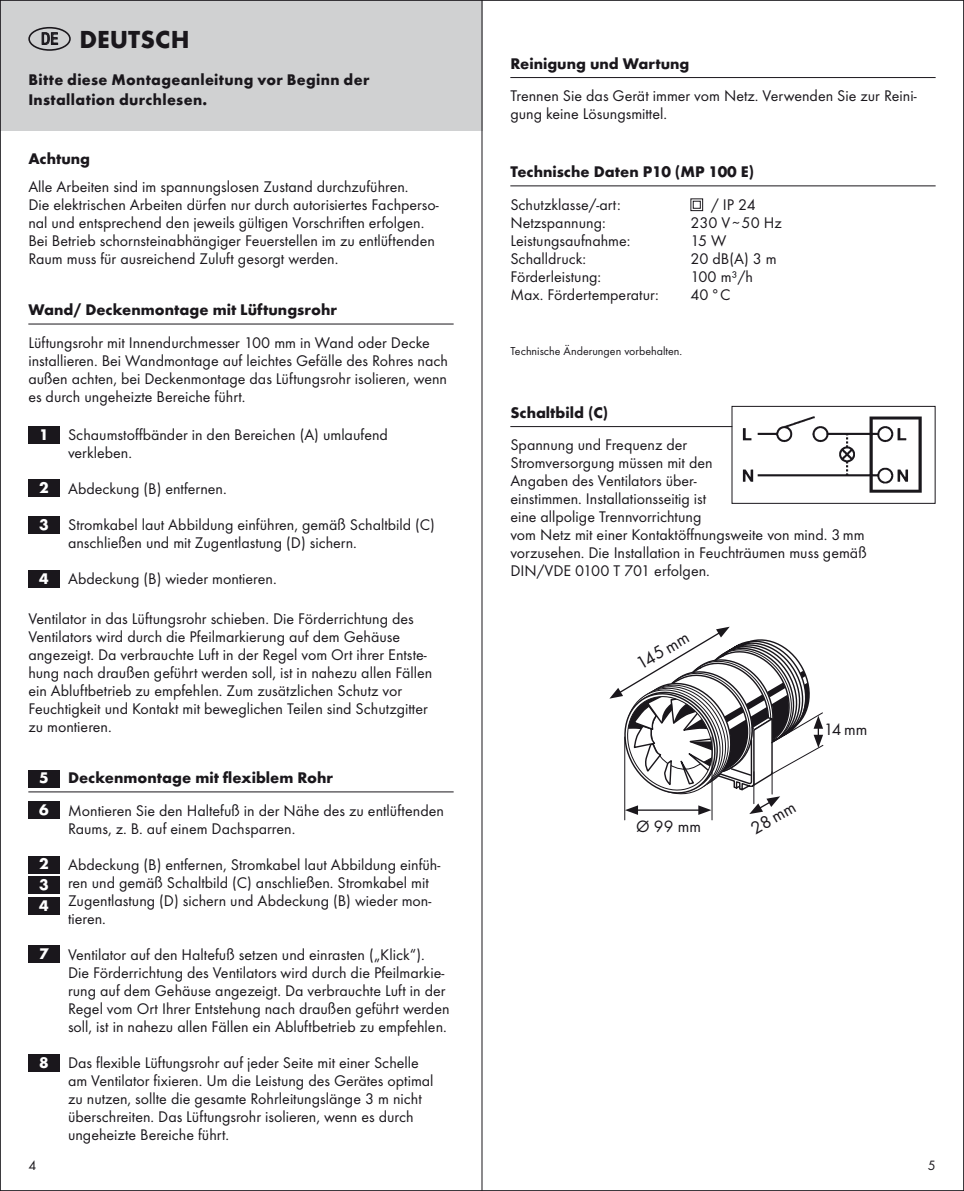
<style>
.page{position:relative;width:964px;height:1191px;background:#fff}
.page>*{position:absolute;margin:0;border:0;box-sizing:border-box;transform-origin:0 0}
.t1{font:700 25.6px "Futura TOT";color:#1a171c}
.t2{font:18.4px "Futura TOT Boo";color:#1a171c}
.t3{font:17px "Futura TOT Boo";letter-spacing:.01em;color:#1a171c}
.t4{font:16px/18px "Futura TOT Boo";color:#1a171c}
.t5{font:700 16px "Futura TOT";color:#1a171c}
.t6{font:700 16px/20px "Futura TOT";letter-spacing:.025em;color:#1a171c}
.t7{font:700 16px "Futura TOT";color:#fff}
.t8{font:14px "Futura TOT Boo";color:#1a171c}
.t9{font:12px "Futura TOT Boo";color:#1a171c}
.s1{font-family:"Helvetica Neue";font-weight:400;font-stretch:condensed;font-size:16.4px}
.s2{font-family:"Futura TOT";font-weight:700;color:#fff}
</style>
<div class="page">
<hr style="left:510px;top:426px;width:222px;height:1px;background:#1a171c">
<img style="left:742px;top:416px;width:180px;height:77px">
<div style="left:731px;top:406px;width:204px;height:98px;border:1px solid #1a171c"></div>
<div style="left:690px;top:198px;width:13px;height:13px;border:1px solid #1a171c"></div>
<div style="left:693px;top:201px;width:8px;height:8px;border:1px solid #1a171c"></div>
<hr style="left:510px;top:185px;width:425px;height:1px;background:#1a171c">
<div style="left:28px;top:897px;width:32px;height:17px;background:#1a171c"></div>
<div style="left:28px;top:876px;width:32px;height:17px;background:#1a171c"></div>
<div style="left:28px;top:856px;width:32px;height:17px;background:#1a171c"></div>
<div style="left:28px;top:801px;width:32px;height:18px;background:#1a171c"></div>
<div style="left:28px;top:770px;width:32px;height:17px;background:#1a171c"></div>
<div style="left:28px;top:945px;width:32px;height:18px;background:#1a171c"></div>
<div style="left:28px;top:1054px;width:32px;height:17px;background:#1a171c"></div>
<hr style="left:28px;top:791px;width:426px;height:1px;background:#1a171c">
<hr style="left:510px;top:77px;width:425px;height:1px;background:#1a171c">
<hr style="left:28px;top:323px;width:426px;height:1px;background:#1a171c">
<div style="left:28px;top:570px;width:32px;height:18px;background:#1a171c"></div>
<div style="left:28px;top:516px;width:32px;height:18px;background:#1a171c"></div>
<div style="left:28px;top:479px;width:32px;height:17px;background:#1a171c"></div>
<div style="left:28px;top:426px;width:32px;height:17px;background:#1a171c"></div>
<hr style="left:712px;top:737px;width:1px;height:83px;background:#1a171c">
<hr style="left:624px;top:737px;width:1px;height:83px;background:#1a171c">
<svg style="left:609px;top:626px;width:215px;height:189px"></svg>
<div style="left:0;top:0;width:482px;height:130px;background:#d0d1d2"></div>
<div style="left:28px;top:27px;width:43px;height:24px;border:2px solid #1a171c;border-radius:50%"></div>
<svg style="left:42px;top:32px;width:16px;height:13px"></svg>
<hr style="left:482px;top:0;width:1px;height:1191px;background:#1a171c">
<h1 class="t1" style="left:41px;top:23px;width:150px"><span class="s1">DE</span> DEUTSCH</h1>
<p class="t6" style="left:28px;top:70px;width:343px">Bitte diese Montageanleitung vor Beginn der<br>Installation durchlesen.</p>
<p class="t5" style="left:28px;top:149px;width:63px">Achtung</p>
<p class="t4" style="left:28px;top:178px;width:412px">Alle Arbeiten sind im spannungslosen Zustand durchzuführen.<br>Die elektrischen Arbeiten dürfen nur durch autorisiertes Fachperso&shy;nal und entsprechend den jeweils gültigen Vorschriften erfolgen.<br>Bei Betrieb schornsteinabhängiger Feuerstellen im zu entlüftenden Raum muss für ausreichend Zuluft gesorgt werden.</p>
<p class="t5" style="left:28px;top:300px;width:310px">Wand/ Deckenmontage mit Lüftungsrohr</p>
<p class="t4" style="left:28px;top:333px;width:421px">Lüftungsrohr mit Innendurchmesser 100 mm in Wand oder Decke installieren. Bei Wandmontage auf leichtes Gefälle des Rohres nach außen achten, bei Deckenmontage das Lüftungsrohr isolieren, wenn es durch ungeheizte Bereiche führt.</p>
<p class="t4" style="left:68px;top:425px;width:321px;text-indent:-29px"><span class="s2">1</span> Schaumstoffbänder in den Bereichen (A) umlaufend verkleben.</p>
<p class="t4" style="left:68px;top:479px;width:160px">Abdeckung (B) entfernen.</p>
<p class="t4" style="left:68px;top:515px;width:368px">Stromkabel laut Abbildung einführen, gemäß Schaltbild (C) anschließen und mit Zugentlastung (D) sichern.</p>
<p class="t4" style="left:68px;top:569px;width:210px">Abdeckung (B) wieder montieren.</p>
<p class="t7" style="left:39px;top:477px;width:11px">2</p>
<p class="t7" style="left:39px;top:514px;width:11px">3</p>
<p class="t7" style="left:39px;top:569px;width:11px">4</p>
<p class="t4" style="left:28px;top:610px;width:406px">Ventilator in das Lüftungsrohr schieben. Die Förderrichtung des Ventilators wird durch die Pfeilmarkierung auf dem Gehäuse angezeigt. Da verbrauchte Luft in der Regel vom Ort ihrer Entste&shy;hung nach draußen geführt werden soll, ist in nahezu allen Fällen ein Abluftbetrieb zu empfehlen. Zum zusätzlichen Schutz vor Feuchtigkeit und Kontakt mit beweglichen Teilen sind Schutzgitter zu montieren.</p>
<p class="t7" style="left:39px;top:768px;width:11px">5</p>
<p class="t7" style="left:39px;top:800px;width:11px">6</p>
<p class="t7" style="left:39px;top:854px;width:11px">2</p>
<p class="t7" style="left:39px;top:874px;width:11px">3</p>
<p class="t7" style="left:39px;top:895px;width:11px">4</p>
<p class="t7" style="left:39px;top:944px;width:11px">7</p>
<p class="t7" style="left:39px;top:1052px;width:11px">8</p>
<p class="t5" style="left:68px;top:768px;width:267px">Deckenmontage mit flexiblem Rohr</p>
<p class="t4" style="left:68px;top:801px;width:377px">Montieren Sie den Haltefuß in der Nähe des zu entlüftenden<br>Raums, z. B. auf einem Dachsparren.</p>
<p class="t4" style="left:68px;top:855px;width:374px">Abdeckung (B) entfernen, Stromkabel laut Abbildung einfüh&shy;ren und gemäß Schaltbild (C) anschließen. Stromkabel mit Zugentlastung (D) sichern und Abdeckung (B) wieder mon&shy;tieren.</p>
<p class="t4" style="left:68px;top:945px;width:383px">Ventilator auf den Haltefuß setzen und einrasten („Klick“).<br>Die Förderrichtung des Ventilators wird durch die Pfeilmarkie&shy;rung auf dem Gehäuse angezeigt. Da verbrauchte Luft in der Regel vom Ort Ihrer Entstehung nach draußen geführt werden soll, ist in nahezu allen Fällen ein Abluftbetrieb zu empfehlen.</p>
<p class="t4" style="left:68px;top:1053px;width:367px">Das flexible Lüftungsrohr auf jeder Seite mit einer Schelle am Ventilator fixieren. Um die Leistung des Gerätes optimal zu nutzen, sollte die gesamte Rohrleitungslänge 3 m nicht überschreiten. Das Lüftungsrohr isolieren, wenn es durch ungeheizte Bereiche führt.</p>
<p class="t5" style="left:510px;top:54px;width:181px">Reinigung und Wartung</p>
<p class="t4" style="left:510px;top:87px;width:408px">Trennen Sie das Gerät immer vom Netz. Verwenden Sie zur Reini&shy;gung keine Lösungsmittel.</p>
<p class="t5" style="left:510px;top:162px;width:245px">Technische Daten P10 (MP 100 E)</p>
<p class="t4" style="left:510px;top:196px;width:112px">Schutzklasse/-art:</p>
<p class="t4" style="left:711px;top:196px;width:46px">/ IP 24</p>
<p class="t4" style="left:510px;top:214px;width:97px">Netzspannung:</p>
<p class="t4" style="left:690px;top:214px;width:93px">230 V<sub>~</sub>50 Hz</p>
<p class="t4" style="left:510px;top:232px;width:122px">Leistungsaufnahme:</p>
<p class="t4" style="left:690px;top:232px;width:38px">15 W</p>
<p class="t4" style="left:510px;top:250px;width:77px">Schalldruck:</p>
<p class="t4" style="left:690px;top:250px;width:88px">20 dB(A) 3 m</p>
<p class="t4" style="left:510px;top:268px;width:92px">Förderleistung:</p>
<p class="t4" style="left:690px;top:268px;width:64px">100 m³/h</p>
<p class="t4" style="left:510px;top:286px;width:150px">Max. Fördertemperatur:</p>
<p class="t4" style="left:690px;top:286px;width:41px">40 °C</p>
<p class="t9" style="left:510px;top:344px;width:173px">Technische Änderungen vorbehalten.</p>
<p class="t5" style="left:510px;top:402px;width:99px">Schaltbild (C)</p>
<p class="t4" style="left:510px;top:435px;width:358px">Spannung und Frequenz der<br>Stromversorgung müssen mit den<br>Angaben des Ventilators über-<br>einstimmen. Installationsseitig ist<br>eine allpolige Trennvorrichtung<br>vom Netz mit einer Kontaktöffnungsweite von mind. 3 mm vorzusehen. Die Installation in Feuchträumen muss gemäß DIN/VDE 0100 T 701 erfolgen.</p>
<p class="t2" style="left:632px;top:655px;width:59px;rotate:-30deg">145 mm</p>
<p class="t3" style="left:636px;top:815px;width:67px">Ø 99 mm</p>
<p class="t2" style="left:746px;top:820px;width:50px;rotate:-30deg">28 mm</p>
<p class="t3" style="left:824px;top:719px;width:45px">14 mm</p>
<p class="t8" style="left:28px;top:1157px;width:9px">4</p>
<p class="t8" style="left:927px;top:1157px;width:9px">5</p>
</div>
